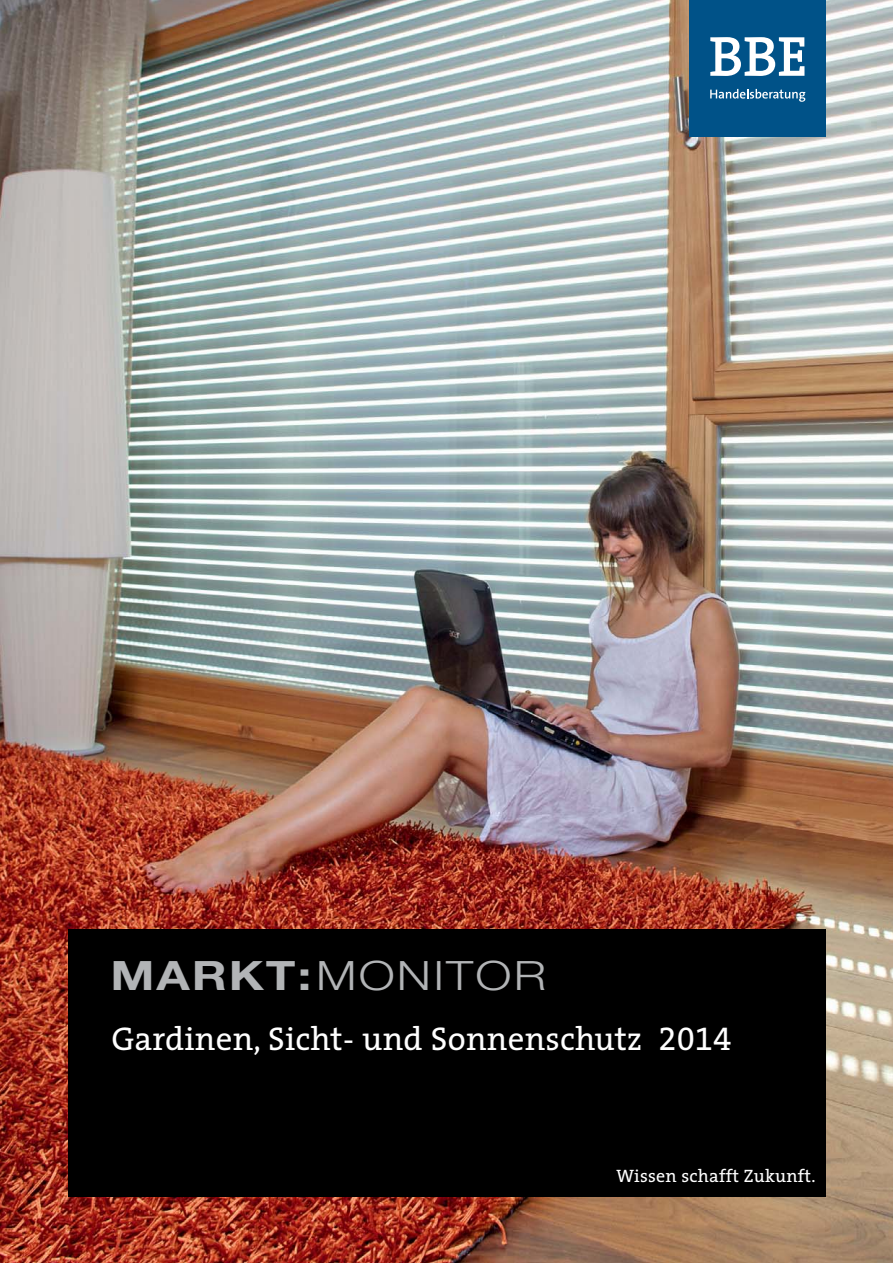
<style>
.page{position:relative;width:893px;height:1263px;background:#fff}
.page>*{position:absolute;margin:0;border:0;box-sizing:border-box;transform-origin:0 0}
.t1{font:300 40.5px "Helvetica Neue";letter-spacing:.045em;color:#b2b4b6;scale:1.2 1}
.t2{font:33px "The Serif";letter-spacing:.005em;color:#fff}
.t3{font:18px "The Serif";letter-spacing:.01em;color:#fff}
.s1{font-weight:700}
.s2{font-family:"The Serif Expert"}
</style>
<div class="page">
<img style="left:0;top:0;width:892px;height:1263px">
<div style="left:68px;top:929px;width:757px;height:268px;background:#000"></div>
<div style="left:689px;top:0;width:136px;height:136px;background:#005288"></div>
<svg style="left:710px;top:37px;width:94px;height:39px"></svg>
<svg style="left:710px;top:89px;width:95px;height:13px"></svg>
<p class="t1" style="left:111px;top:952px;width:364px"><span class="s1">MARKT:</span>MONITOR</p>
<p class="t2" style="left:111px;top:1026px;width:621px">Gardinen, Sicht- und Sonnenschutz <span class="s2">2014</span></p>
<p class="t3" style="left:616px;top:1168px;width:201px">Wissen schafft Zukunft.</p>
</div>
